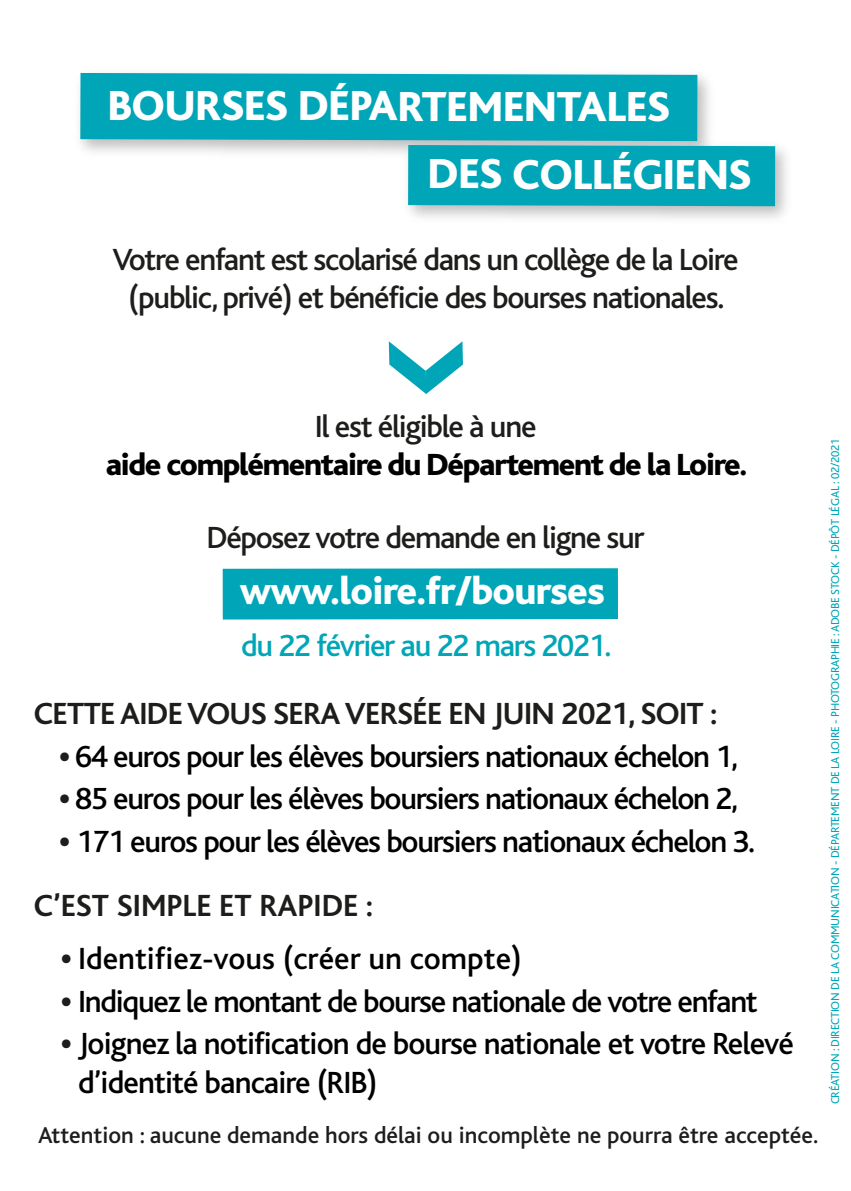
<style>
.page{position:relative;width:851px;height:1191px;background:#fff}
.page>*{position:absolute;margin:0;border:0;box-sizing:border-box;transform-origin:0 0}
.t1{font:800 44px/68.2px "Bliss";letter-spacing:-.005em;color:#fff}
.t2{font:800 40px "Bliss";letter-spacing:-.02em;color:#fff}
.t3{font:500 32px/64.8px "Bliss";letter-spacing:-.04em;color:#000}
.t4{font:500 32px/38.4px "Bliss";letter-spacing:-.04em;color:#1d1d1b;text-align:center}
.t5{font:800 32px "Bliss";letter-spacing:-.04em;color:#000}
.t6{font:700 32px "Bliss";letter-spacing:-.02em;color:#1d1d1b}
.t7{font:500 32px "Bliss";color:#000}
.t8{font:500 32px "Bliss";letter-spacing:-.04em;color:#00a6b8}
.t9{font:500 24px "Bliss";color:#1d1d1b}
.t10{font:12px "Bliss";letter-spacing:-.02em;color:#00a6b8}
.s1{font-weight:800;color:#1d1d1b}
.s2{font-weight:700;color:#1d1d1b}
</style>
<div class="page">
<img style="left:79px;top:74px;width:630px;height:79px">
<div style="left:80px;top:73px;width:617px;height:68px;background:#00a6b8"></div>
<img style="left:396px;top:133px;width:391px;height:86px">
<div style="left:408px;top:145px;width:367px;height:61px;background:#00a6b8"></div>
<div style="left:223px;top:568px;width:395px;height:51px;background:#00a6b8"></div>
<svg style="left:389px;top:341px;width:74px;height:53px"></svg>
<h1 class="t1" style="left:428px;top:73px;width:325px;text-indent:-320px">BOURSES DÉPARTEMENTALES<br>DES COLLÉGIENS</h1>
<p class="t4" style="left:113px;top:241px;width:627px">Votre enfant est scolarisé dans un collège de la Loire (public, privé) et bénéficie des bourses nationales.</p>
<p class="t4" style="left:315px;top:408px;width:223px">Il est éligible à une</p>
<p class="t5" style="left:106px;top:448px;width:643px">aide complémentaire du Département de la Loire.</p>
<p class="t4" style="left:206px;top:519px;width:439px">Déposez votre demande en ligne sur</p>
<p class="t2" style="left:240px;top:570px;width:366px">www.loire.fr/bourses</p>
<p class="t8" style="left:241px;top:628px;width:372px">du 22 février au 22 mars 2021.</p>
<p class="t6" style="left:34px;top:697px;width:685px">CETTE AIDE VOUS SERA VERSÉE EN JUIN 2021, SOIT :</p>
<p class="t3" style="left:59px;top:724px;width:680px"><span class="s1">•</span> 64 euros pour les élèves boursiers nationaux échelon 1,</p>
<p class="t3" style="left:59px;top:767px;width:680px"><span class="s1">•</span> 85 euros pour les élèves boursiers nationaux échelon 2,</p>
<p class="t3" style="left:34px;top:809px;width:723px;text-indent:26px"><span class="s1">•</span> 171 euros pour les élèves boursiers nationaux échelon 3.<br><span class="s2">C’EST SIMPLE ET RAPIDE :</span></p>
<p class="t7" style="left:61px;top:942px;width:462px"><span class="s1">•</span> Identifiez-vous (créer un compte)</p>
<p class="t3" style="left:61px;top:969px;width:698px"><span class="s1">•</span> Indiquez le montant de bourse nationale de votre enfant</p>
<p class="t3" style="left:78px;top:1025px;width:717px;line-height:38.4px;text-indent:-17px"><span class="s1">•</span> Joignez la notification de bourse nationale et votre Relevé d’identité bancaire (RIB)</p>
<p class="t9" style="left:38px;top:1122px;width:781px">Attention : aucune demande hors délai ou incomplète ne pourra être acceptée.</p>
<p class="t10" style="left:828px;top:1104px;width:667px;rotate:-90deg">CRÉATION : DIRECTION DE LA COMMUNICATION - DÉPARTEMENT DE LA LOIRE - PHOTOGRAPHIE : ADOBE STOCK - DÉPÔT LÉGAL : 02/2021</p>
</div>
